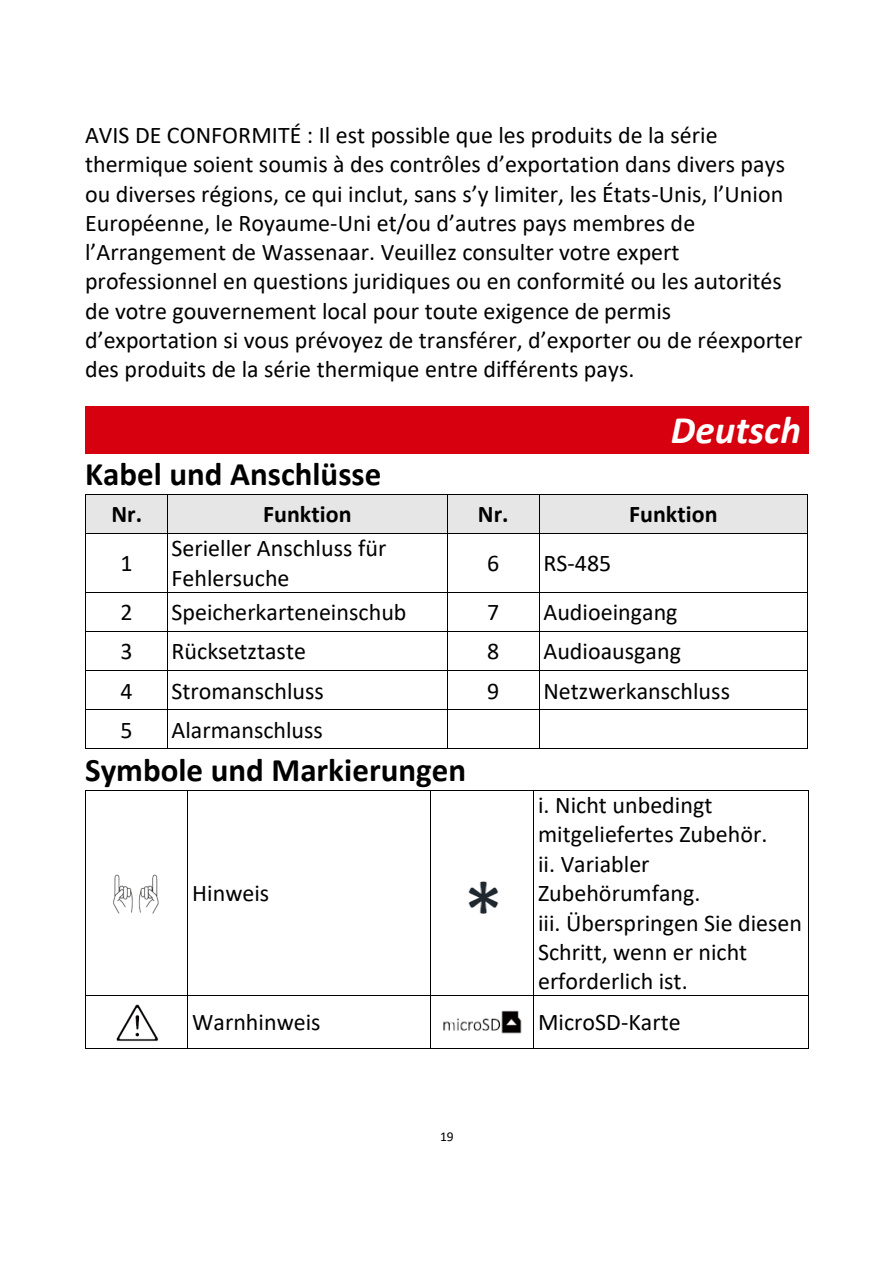
<style>
.page{position:relative;width:894px;height:1264px;background:#fff}
.page>*{position:absolute;margin:0;border:0;box-sizing:border-box;transform-origin:0 0}
.t1{font:italic 700 39px "Calibri";color:#fff}
.t2{font:700 33px "Calibri";color:#000}
.t3{font:24px/29.2px "Calibri";color:#000}
.t4{font:700 24px "Calibri";color:#000}
.t5{font:13.5px "Calibri";color:#000}
</style>
<div class="page">
<div style="left:85px;top:406px;width:723px;height:47px;background:#d7000f"></div>
<div style="left:86px;top:494px;width:81px;height:39px;background:#e6e6e6"></div>
<div style="left:167px;top:494px;width:280px;height:39px;background:#e6e6e6"></div>
<div style="left:448px;top:494px;width:90px;height:39px;background:#e6e6e6"></div>
<div style="left:539px;top:494px;width:268px;height:39px;background:#e6e6e6"></div>
<hr style="left:86px;top:493px;width:81px;height:1px;background:#000">
<hr style="left:167px;top:493px;width:280px;height:1px;background:#000">
<hr style="left:448px;top:493px;width:90px;height:1px;background:#000">
<hr style="left:539px;top:493px;width:268px;height:1px;background:#000">
<hr style="left:86px;top:494px;width:1px;height:39px;background:#000">
<hr style="left:167px;top:494px;width:1px;height:39px;background:#000">
<hr style="left:447px;top:494px;width:1px;height:39px;background:#000">
<hr style="left:538px;top:494px;width:1px;height:39px;background:#000">
<hr style="left:807px;top:494px;width:1px;height:39px;background:#000">
<hr style="left:86px;top:533px;width:81px;height:1px;background:#000">
<hr style="left:167px;top:533px;width:280px;height:1px;background:#000">
<hr style="left:448px;top:533px;width:90px;height:1px;background:#000">
<hr style="left:539px;top:533px;width:268px;height:1px;background:#000">
<hr style="left:86px;top:533px;width:1px;height:59px;background:#000">
<hr style="left:167px;top:533px;width:1px;height:59px;background:#000">
<hr style="left:447px;top:533px;width:1px;height:59px;background:#000">
<hr style="left:538px;top:533px;width:1px;height:59px;background:#000">
<hr style="left:807px;top:533px;width:1px;height:59px;background:#000">
<hr style="left:86px;top:592px;width:81px;height:1px;background:#000">
<hr style="left:167px;top:592px;width:280px;height:1px;background:#000">
<hr style="left:448px;top:592px;width:90px;height:1px;background:#000">
<hr style="left:539px;top:592px;width:268px;height:1px;background:#000">
<hr style="left:86px;top:593px;width:1px;height:38px;background:#000">
<hr style="left:167px;top:593px;width:1px;height:38px;background:#000">
<hr style="left:447px;top:593px;width:1px;height:38px;background:#000">
<hr style="left:538px;top:593px;width:1px;height:38px;background:#000">
<hr style="left:807px;top:593px;width:1px;height:38px;background:#000">
<hr style="left:86px;top:631px;width:81px;height:1px;background:#000">
<hr style="left:167px;top:631px;width:280px;height:1px;background:#000">
<hr style="left:448px;top:631px;width:90px;height:1px;background:#000">
<hr style="left:539px;top:631px;width:268px;height:1px;background:#000">
<hr style="left:86px;top:632px;width:1px;height:38px;background:#000">
<hr style="left:167px;top:632px;width:1px;height:38px;background:#000">
<hr style="left:447px;top:632px;width:1px;height:38px;background:#000">
<hr style="left:538px;top:632px;width:1px;height:38px;background:#000">
<hr style="left:807px;top:632px;width:1px;height:38px;background:#000">
<hr style="left:86px;top:670px;width:81px;height:1px;background:#000">
<hr style="left:167px;top:670px;width:280px;height:1px;background:#000">
<hr style="left:448px;top:670px;width:90px;height:1px;background:#000">
<hr style="left:539px;top:670px;width:268px;height:1px;background:#000">
<hr style="left:86px;top:671px;width:1px;height:38px;background:#000">
<hr style="left:167px;top:671px;width:1px;height:38px;background:#000">
<hr style="left:447px;top:671px;width:1px;height:38px;background:#000">
<hr style="left:538px;top:671px;width:1px;height:38px;background:#000">
<hr style="left:807px;top:671px;width:1px;height:38px;background:#000">
<hr style="left:86px;top:709px;width:81px;height:1px;background:#000">
<hr style="left:167px;top:709px;width:280px;height:1px;background:#000">
<hr style="left:448px;top:709px;width:90px;height:1px;background:#000">
<hr style="left:539px;top:709px;width:268px;height:1px;background:#000">
<hr style="left:86px;top:710px;width:1px;height:38px;background:#000">
<hr style="left:86px;top:748px;width:81px;height:1px;background:#000">
<hr style="left:167px;top:710px;width:1px;height:38px;background:#000">
<hr style="left:167px;top:748px;width:280px;height:1px;background:#000">
<hr style="left:447px;top:710px;width:1px;height:38px;background:#000">
<hr style="left:448px;top:748px;width:90px;height:1px;background:#000">
<hr style="left:538px;top:710px;width:1px;height:38px;background:#000">
<hr style="left:539px;top:748px;width:268px;height:1px;background:#000">
<hr style="left:807px;top:710px;width:1px;height:38px;background:#000">
<img style="left:113px;top:874px;width:46px;height:39px">
<img style="left:468px;top:881px;width:31px;height:32px">
<hr style="left:86px;top:789px;width:101px;height:1px;background:#000">
<hr style="left:188px;top:789px;width:242px;height:1px;background:#000">
<hr style="left:430px;top:789px;width:103px;height:1px;background:#000">
<hr style="left:534px;top:789px;width:273px;height:1px;background:#000">
<hr style="left:85px;top:790px;width:1px;height:205px;background:#000">
<hr style="left:187px;top:790px;width:1px;height:205px;background:#000">
<hr style="left:430px;top:790px;width:1px;height:205px;background:#000">
<hr style="left:533px;top:790px;width:1px;height:205px;background:#000">
<hr style="left:807px;top:790px;width:1px;height:205px;background:#000">
<img style="left:116px;top:1004px;width:43px;height:38px">
<img style="left:443px;top:1010px;width:79px;height:24px">
<hr style="left:86px;top:995px;width:101px;height:1px;background:#000">
<hr style="left:188px;top:995px;width:242px;height:1px;background:#000">
<hr style="left:430px;top:995px;width:103px;height:1px;background:#000">
<hr style="left:534px;top:995px;width:273px;height:1px;background:#000">
<hr style="left:85px;top:996px;width:1px;height:51px;background:#000">
<hr style="left:86px;top:1047px;width:101px;height:1px;background:#000">
<hr style="left:187px;top:996px;width:1px;height:51px;background:#000">
<hr style="left:188px;top:1047px;width:242px;height:1px;background:#000">
<hr style="left:430px;top:996px;width:1px;height:51px;background:#000">
<hr style="left:430px;top:1047px;width:103px;height:1px;background:#000">
<hr style="left:533px;top:996px;width:1px;height:51px;background:#000">
<hr style="left:534px;top:1047px;width:273px;height:1px;background:#000">
<hr style="left:807px;top:996px;width:1px;height:51px;background:#000">
<p class="t3" style="left:85px;top:122px;width:718px">AVIS DE CONFORMITÉ : Il est possible que les produits de la série thermique soient soumis à des contrôles d’exportation dans divers pays ou diverses régions, ce qui inclut, sans s’y limiter, les États-Unis, l’Union Européenne, le Royaume-Uni et/ou d’autres pays membres de l’Arrangement de Wassenaar. Veuillez consulter votre expert professionnel en questions juridiques ou en conformité ou les autorités de votre gouvernement local pour toute exigence de permis d’exportation si vous prévoyez de transférer, d’exporter ou de réexporter des produits de la série thermique entre différents pays.</p>
<h1 class="t1" style="left:670px;top:413px;width:131px">Deutsch</h1>
<h2 class="t2" style="left:85px;top:460px;width:297px">Kabel und Anschlüsse</h2>
<p class="t4" style="left:111px;top:504px;width:32px">Nr.</p>
<p class="t4" style="left:263px;top:504px;width:90px">Funktion</p>
<p class="t4" style="left:477px;top:504px;width:32px">Nr.</p>
<p class="t4" style="left:629px;top:504px;width:90px">Funktion</p>
<p class="t3" style="left:120px;top:550px;width:14px">1</p>
<p class="t3" style="left:171px;top:535px;width:216px">Serieller Anschluss für<br>Fehlersuche</p>
<p class="t3" style="left:487px;top:550px;width:14px">6</p>
<p class="t3" style="left:543px;top:550px;width:69px">RS-485</p>
<p class="t3" style="left:120px;top:599px;width:14px">2</p>
<p class="t3" style="left:171px;top:599px;width:236px">Speicherkarteneinschub</p>
<p class="t3" style="left:487px;top:599px;width:14px">7</p>
<p class="t3" style="left:543px;top:599px;width:135px">Audioeingang</p>
<p class="t3" style="left:120px;top:638px;width:14px">3</p>
<p class="t3" style="left:171px;top:638px;width:136px">Rücksetztaste</p>
<p class="t3" style="left:487px;top:638px;width:14px">8</p>
<p class="t3" style="left:543px;top:638px;width:139px">Audioausgang</p>
<p class="t3" style="left:120px;top:678px;width:14px">4</p>
<p class="t3" style="left:171px;top:678px;width:154px">Stromanschluss</p>
<p class="t3" style="left:487px;top:678px;width:14px">9</p>
<p class="t3" style="left:543px;top:678px;width:188px">Netzwerkanschluss</p>
<p class="t3" style="left:120px;top:717px;width:14px">5</p>
<p class="t3" style="left:171px;top:717px;width:153px">Alarmanschluss</p>
<h2 class="t2" style="left:85px;top:756px;width:382px">Symbole und Markierungen</h2>
<p class="t3" style="left:192px;top:880px;width:78px">Hinweis</p>
<p class="t3" style="left:538px;top:792px;width:265px">i. Nicht unbedingt mitgeliefertes Zubehör.<br>ii. Variabler<br>Zubehörumfang.<br>iii. Überspringen Sie diesen<br>Schritt, wenn er nicht erforderlich ist.</p>
<p class="t3" style="left:192px;top:1009px;width:130px">Warnhinweis</p>
<p class="t3" style="left:538px;top:1009px;width:144px">MicroSD-Karte</p>
<p class="t5" style="left:440px;top:1130px;width:15px">19</p>
</div>
